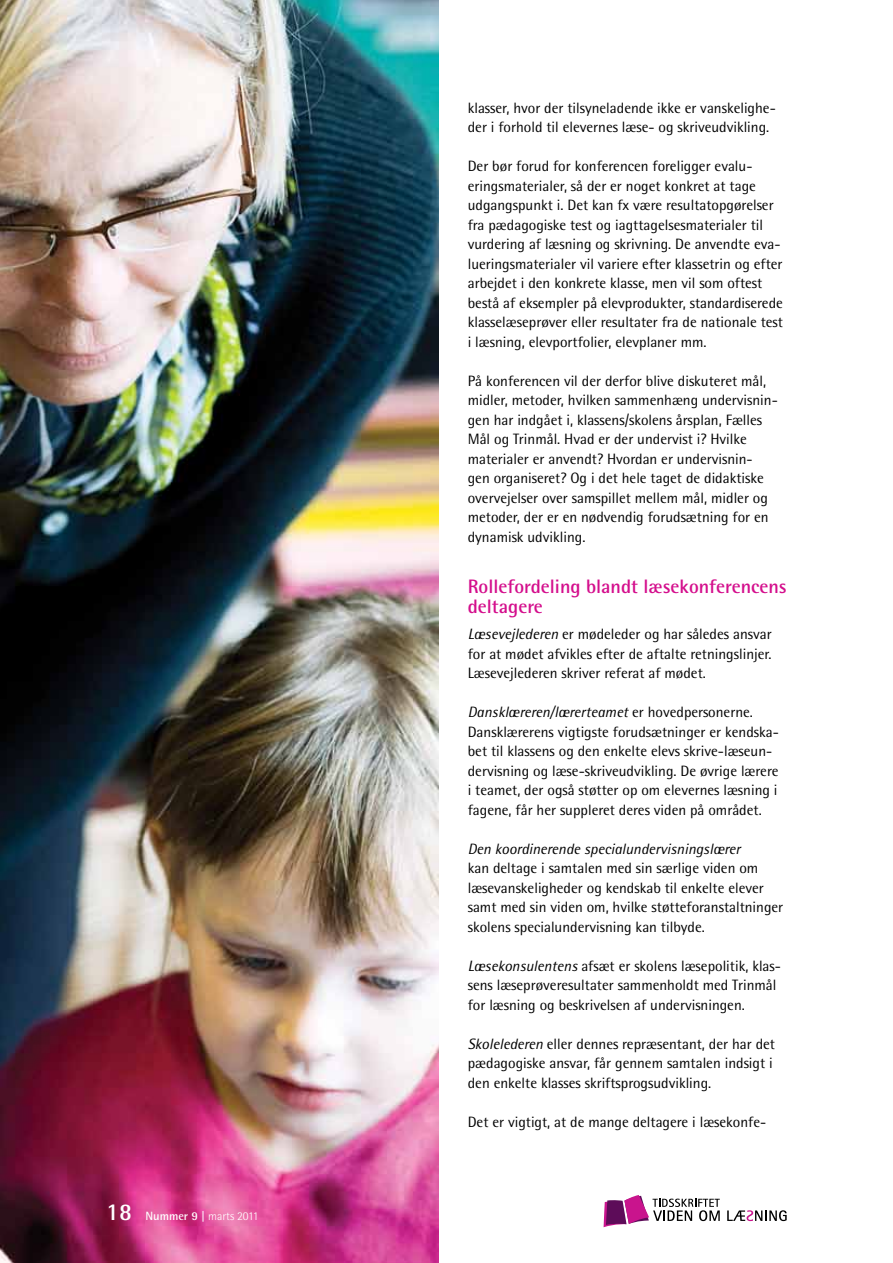
<style>
.page{position:relative;width:893px;height:1263px;background:#fff}
.page>*{position:absolute;margin:0;border:0;box-sizing:border-box;transform-origin:0 0}
.t1{font:700 19.5px/19.5px "Rotis Semi Sans";color:#d40e8c}
.t2{font:15px/19.5px "Rotis Semi Sans";color:#000}
.t3{font:italic 15px "Rotis Semi Sans";color:#000}
.t4{font:300 12px "Rotis Semi Sans";color:#fff}
.s1{font-weight:700;font-size:24px}
.s2{font-weight:700}
.s3{font-style:italic}
</style>
<div class="page">
<svg style="left:727px;top:1210px;width:60px;height:11px"></svg>
<svg style="left:604px;top:1195px;width:116px;height:32px"></svg>
<img style="left:0;top:0;width:439px;height:1263px">
<p class="t4" style="left:106px;top:1209px;width:154px"><span class="s1">18</span> <span class="s2">Nummer 9 |</span> marts 2011</p>
<p class="t2" style="left:468px;top:98px;width:310px">klasser, hvor der tilsyneladende ikke er vanskelighe&shy;der i forhold til elevernes læse- og skriveudvikling.</p>
<p class="t2" style="left:468px;top:156px;width:317px">Der bør forud for konferencen foreligger evalu&shy;eringsmaterialer, så der er noget konkret at tage udgangspunkt i. Det kan fx være resultatopgørelser fra pædagogiske test og iagttagelsesmaterialer til vurdering af læsning og skrivning. De anvendte eva&shy;lueringsmaterialer vil variere efter klassetrin og efter arbejdet i den konkrete klasse, men vil som oftest bestå af eksempler på elevprodukter, standardiserede klasselæseprøver eller resultater fra de nationale test i læsning, elevportfolier, elevplaner mm.</p>
<p class="t2" style="left:468px;top:371px;width:312px">På konferencen vil der derfor blive diskuteret mål, midler, metoder, hvilken sammenhæng undervisnin&shy;gen har indgået i, klassens/skolens årsplan, Fælles Mål og Trinmål. Hvad er der undervist i? Hvilke materialer er anvendt? Hvordan er undervisnin&shy;gen organiseret? Og i det hele taget de didaktiske overvejelser over samspillet mellem mål, midler og metoder, der er en nødvendig forudsætning for en dynamisk udvikling.</p>
<h1 class="t1" style="left:468px;top:577px;width:320px">Rollefordeling blandt læsekonferencens deltagere</h1>
<p class="t2" style="left:468px;top:624px;width:305px;text-align:justify"><span class="s3">Læsevejlederen</span> er mødeleder og har således ansvar for at mødet afvikles efter de aftalte retningslinjer.<br>Læsevejlederen skriver referat af mødet.</p>
<p class="t2" style="left:468px;top:702px;width:313px"><span class="s3">Dansklæreren/lærerteamet</span> er hovedpersonerne.<br>Dansklærerens vigtigste forudsætninger er kendska&shy;bet til klassens og den enkelte elevs skrive-læseun&shy;dervisning og læse-skriveudvikling. De øvrige lærere i teamet, der også støtter op om elevernes læsning i fagene, får her suppleret deres viden på området.</p>
<p class="t3" style="left:468px;top:839px;width:274px">Den koordinerende specialundervisningslærer</p>
<p class="t2" style="left:468px;top:858px;width:317px">kan deltage i samtalen med sin særlige viden om læsevanskeligheder og kendskab til enkelte elever samt med sin viden om, hvilke støtteforanstaltninger skolens specialundervisning kan tilbyde.</p>
<p class="t2" style="left:468px;top:956px;width:315px"><span class="s3">Læsekonsulentens</span> afsæt er skolens læsepolitik, klas&shy;sens læseprøveresultater sammenholdt med Trinmål for læsning og beskrivelsen af undervisningen.</p>
<p class="t2" style="left:468px;top:1034px;width:309px"><span class="s3">Skolelederen</span> eller dennes repræsentant, der har det pædagogiske ansvar, får gennem samtalen indsigt i den enkelte klasses skriftsprogsudvikling.</p>
<p class="t2" style="left:468px;top:1112px;width:300px">Det er vigtigt, at de mange deltagere i læsekonfe-</p>
</div>
